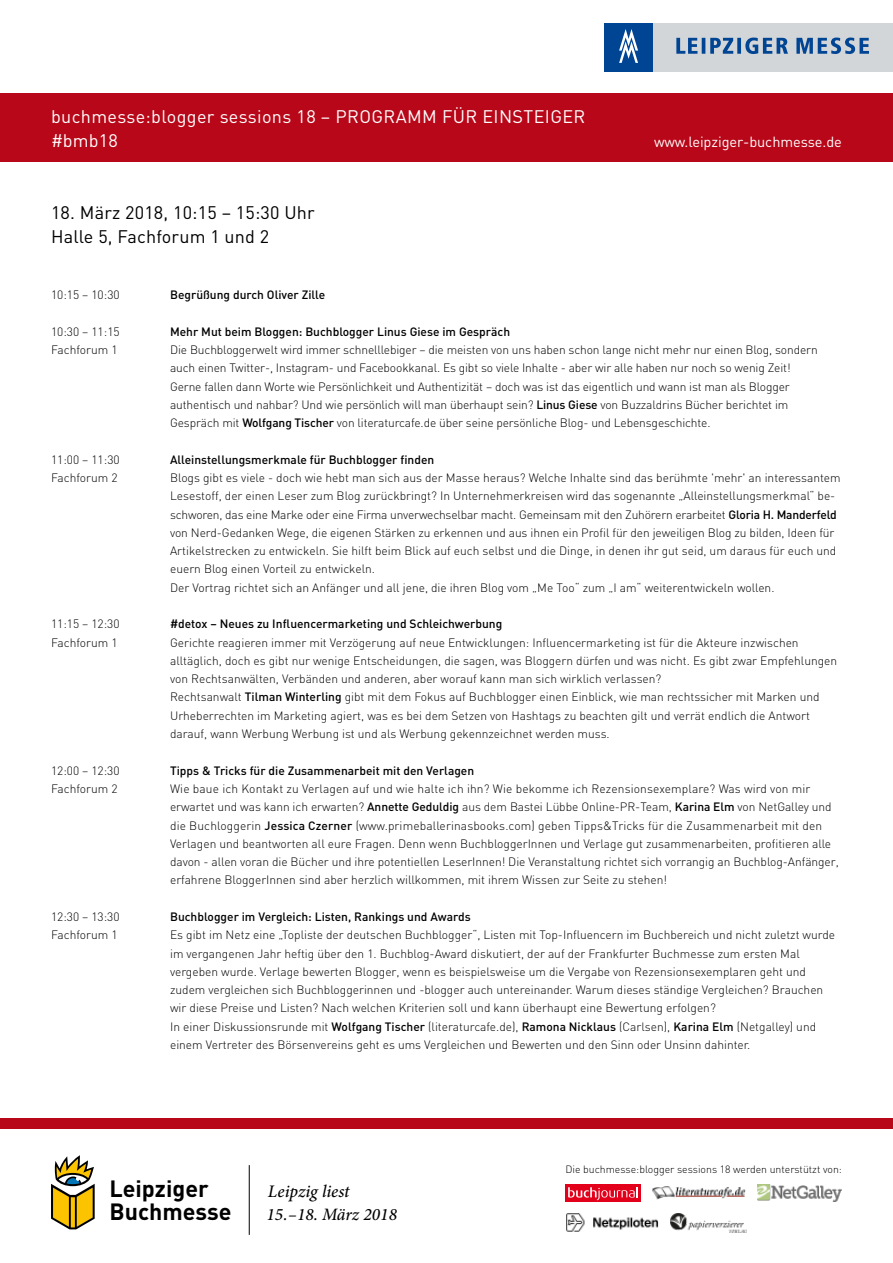
<style>
.page{position:relative;width:893px;height:1263px;background:#fff}
.page>*{position:absolute;margin:0;border:0;box-sizing:border-box;transform-origin:0 0}
.t1{font:700 23.25px/22.6px "DIN";color:#000}
.t2{font:18px/24px "DIN";letter-spacing:.02em;color:#fff}
.t3{font:18px/24px "DIN";letter-spacing:.01em;color:#000}
.t4{font:italic 500 17.7px "Minion Pro";letter-spacing:-.005em;color:#000}
.t5{font:italic 500 17.4px "Minion Pro";color:#000}
.t6{font:14.55px "DIN";letter-spacing:-.005em;color:#fff}
.t7{font:300 12px/18.3px "DIN";color:#000}
.t8{font:500 12px "DIN";color:#000}
.t9{font:300 10.5px "DIN";color:#000}
.s1{font-weight:500}
</style>
<div class="page">
<div style="left:0;top:1118px;width:893px;height:11px;background:#b80718"></div>
<div style="left:0;top:94px;width:893px;height:68px;background:#b80718"></div>
<div style="left:652px;top:24px;width:241px;height:48px;background:#d2d6d8"></div>
<svg style="left:676px;top:38px;width:193px;height:16px"></svg>
<div style="left:604px;top:24px;width:48px;height:48px;background:#004494"></div>
<svg style="left:619px;top:29px;width:19px;height:34px"></svg>
<div style="left:565px;top:1184px;width:76px;height:18px;background:#e2001a"></div>
<svg style="left:568px;top:1187px;width:70px;height:13px"></svg>
<img style="left:671px;top:1213px;width:75px;height:19px">
<img style="left:566px;top:1213px;width:92px;height:19px">
<img style="left:652px;top:1186px;width:94px;height:14px">
<img style="left:757px;top:1185px;width:85px;height:16px">
<hr style="left:249px;top:1165px;width:1px;height:70px;background:#000">
<svg style="left:51px;top:1155px;width:44px;height:74px"></svg>
<h2 class="t2" style="left:51px;top:104px;width:536px">buchmesse:blogger sessions 18 – PROGRAMM FÜR EINSTEIGER #bmb18</h2>
<h2 class="t3" style="left:51px;top:200px;width:265px">18. März 2018, 10:15 – 15:30 Uhr<br>Halle 5, Fachforum 1 und 2</h2>
<p class="t6" style="left:654px;top:133px;width:189px">www.leipziger-buchmesse.de</p>
<p class="t7" style="left:51px;top:285px;width:70px">10:15 – 10:30</p>
<p class="t8" style="left:170px;top:287px;width:157px">Begrüßung durch Oliver Zille</p>
<p class="t7" style="left:51px;top:322px;width:70px">10:30 – 11:15</p>
<p class="t8" style="left:170px;top:324px;width:342px">Mehr Mut beim Bloggen: Buchblogger Linus Giese im Gespräch</p>
<p class="t7" style="left:51px;top:340px;width:68px">Fachforum 1</p>
<p class="t7" style="left:170px;top:340px;width:649px">Die Buchbloggerwelt wird immer schnelllebiger – die meisten von uns haben schon lange nicht mehr nur einen Blog, sondern auch einen Twitter-, Instagram- und Facebookkanal. Es gibt so viele Inhalte - aber wir alle haben nur noch so wenig Zeit!<br>Gerne fallen dann Worte wie Persönlichkeit und Authentizität – doch was ist das eigentlich und wann ist man als Blogger authentisch und nahbar? Und wie persönlich will man überhaupt sein? <span class="s1">Linus Giese</span> von Buzzaldrins Bücher berichtet im Gespräch mit <span class="s1">Wolfgang Tischer</span> von literaturcafe.de über seine persönliche Blog- und Lebensgeschichte.</p>
<p class="t7" style="left:51px;top:450px;width:70px">11:00 – 11:30</p>
<p class="t8" style="left:170px;top:452px;width:266px">Alleinstellungsmerkmale für Buchblogger finden</p>
<p class="t7" style="left:51px;top:468px;width:68px">Fachforum 2</p>
<p class="t7" style="left:170px;top:468px;width:672px">Blogs gibt es viele - doch wie hebt man sich aus der Masse heraus? Welche Inhalte sind das berühmte 'mehr' an interessantem Lesestoff, der einen Leser zum Blog zurückbringt? In Unternehmerkreisen wird das sogenannte „Alleinstellungsmerkmal“ be&shy;schworen, das eine Marke oder eine Firma unverwechselbar macht. Gemeinsam mit den Zuhörern erarbeitet <span class="s1">Gloria H. Manderfeld </span>von Nerd-Gedanken Wege, die eigenen Stärken zu erkennen und aus ihnen ein Profil für den jeweiligen Blog zu bilden, Ideen für Artikelstrecken zu entwickeln. Sie hilft beim Blick auf euch selbst und die Dinge, in denen ihr gut seid, um daraus für euch und euern Blog einen Vorteil zu entwickeln.<br>Der Vortrag richtet sich an Anfänger und all jene, die ihren Blog vom „Me Too“ zum „I am“ weiterentwickeln wollen.</p>
<p class="t7" style="left:51px;top:615px;width:70px">11:15 – 12:30</p>
<p class="t8" style="left:170px;top:616px;width:334px">#detox – Neues zu Influencermarketing und Schleichwerbung</p>
<p class="t7" style="left:51px;top:633px;width:68px">Fachforum 1</p>
<p class="t7" style="left:170px;top:633px;width:669px">Gerichte reagieren immer mit Verzögerung auf neue Entwicklungen: Influencermarketing ist für die Akteure inzwischen alltäglich, doch es gibt nur wenige Entscheidungen, die sagen, was Bloggern dürfen und was nicht. Es gibt zwar Empfehlungen von Rechtsanwälten, Verbänden und anderen, aber worauf kann man sich wirklich verlassen?<br>Rechtsanwalt <span class="s1">Tilman Winterling</span> gibt mit dem Fokus auf Buchblogger einen Einblick, wie man rechtssicher mit Marken und Urheberrechten im Marketing agiert, was es bei dem Setzen von Hashtags zu beachten gilt und verrät endlich die Antwort darauf, wann Werbung Werbung ist und als Werbung gekennzeichnet werden muss.</p>
<p class="t7" style="left:51px;top:761px;width:70px">12:00 – 12:30</p>
<p class="t8" style="left:170px;top:763px;width:306px">Tipps &amp; Tricks für die Zusammenarbeit mit den Verlagen</p>
<p class="t7" style="left:51px;top:779px;width:68px">Fachforum 2</p>
<p class="t7" style="left:170px;top:779px;width:670px">Wie baue ich Kontakt zu Verlagen auf und wie halte ich ihn? Wie bekomme ich Rezensionsexemplare? Was wird von mir erwartet und was kann ich erwarten? <span class="s1">Annette Geduldig</span> aus dem Bastei Lübbe Online-PR-Team, <span class="s1">Karina Elm</span> von NetGalley und die Buchloggerin <span class="s1">Jessica Czerner</span> (www.primeballerinasbooks.com) geben Tipps&amp;Tricks für die Zusammenarbeit mit den Verlagen und beantworten all eure Fragen. Denn wenn BuchbloggerInnen und Verlage gut zusammenarbeiten, profitieren alle davon - allen voran die Bücher und ihre potentiellen LeserInnen! Die Veranstaltung richtet sich vorrangig an Buchblog-Anfänger, erfahrene BloggerInnen sind aber herzlich willkommen, mit ihrem Wissen zur Seite zu stehen!</p>
<p class="t7" style="left:51px;top:907px;width:70px">12:30 – 13:30</p>
<p class="t8" style="left:170px;top:909px;width:302px">Buchblogger im Vergleich: Listen, Rankings und Awards</p>
<p class="t7" style="left:51px;top:926px;width:68px">Fachforum 1</p>
<p class="t7" style="left:170px;top:926px;width:667px">Es gibt im Netz eine „Topliste der deutschen Buchblogger“, Listen mit Top-Influencern im Buchbereich und nicht zuletzt wurde im vergangenen Jahr heftig über den 1. Buchblog-Award diskutiert, der auf der Frankfurter Buchmesse zum ersten Mal vergeben wurde. Verlage bewerten Blogger, wenn es beispielsweise um die Vergabe von Rezensionsexemplaren geht und zudem vergleichen sich Buchbloggerinnen und -blogger auch untereinander. Warum dieses ständige Vergleichen? Brauchen wir diese Preise und Listen? Nach welchen Kriterien soll und kann überhaupt eine Bewertung erfolgen?<br>In einer Diskussionsrunde mit <span class="s1">Wolfgang Tischer</span> (literaturcafe.de), <span class="s1">Ramona Nicklaus</span> (Carlsen), <span class="s1">Karina Elm</span> (Netgalley) und einem Vertreter des Börsenvereins geht es ums Vergleichen und Bewerten und den Sinn oder Unsinn dahinter.</p>
<h1 class="t1" style="left:109px;top:1176px;width:124px">Leipziger<br>Buchmesse</h1>
<h3 class="t4" style="left:268px;top:1179px;width:83px">Leipzig liest</h3>
<h3 class="t5" style="left:267px;top:1202px;width:132px">15.– 18. März 2018</h3>
<p class="t9" style="left:565px;top:1162px;width:278px">Die buchmesse:blogger sessions 18 werden unterstützt von:</p>
</div>
